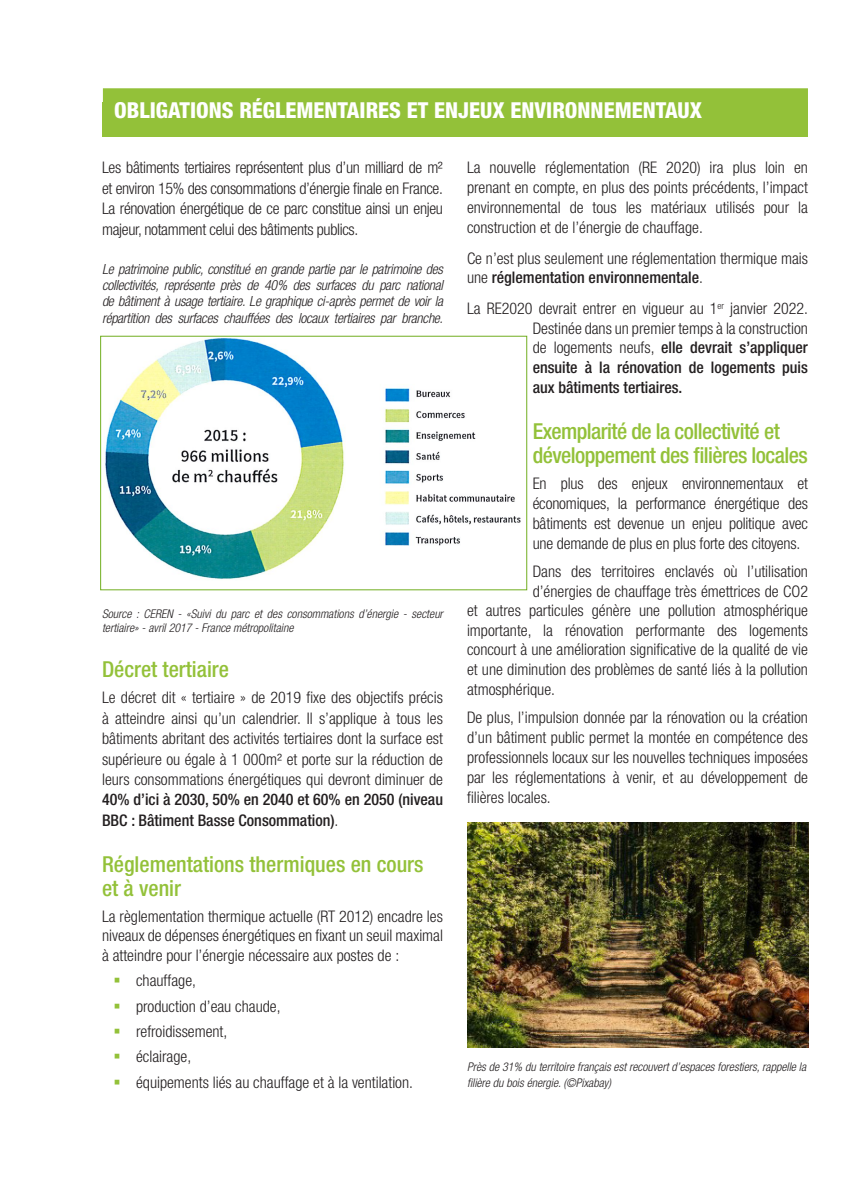
<style>
.page{position:relative;width:842px;height:1191px;background:#fff}
.page>*{position:absolute;margin:0;border:0;box-sizing:border-box;transform-origin:0 0}
.petite_liste{font:500 condensed 22px/24px "Helvetica Neue LT Pro";letter-spacing:-.025em;color:#93c139}
.t1{font:800 condensed 22px "Helvetica Neue LT Pro";color:#fff}
.petite_liste-2{font:500 condensed 22px/24px "Helvetica Neue LT Pro";color:#93c139}
.Default{font:500 condensed 22px "Helvetica Neue LT Pro";color:#93c139}
.petite_liste-3{font:300 condensed 16px/19.6px "Helvetica Neue LT Pro";color:#231f20;text-align:justify}
.Default-2{font:300 condensed 16px/20.4px "Helvetica Neue LT Pro";letter-spacing:-.02em;color:#231f20;text-align:justify}
.petite_liste-4{font:italic 300 condensed 14px/16.4px "Helvetica Neue LT Pro";letter-spacing:-.02em;color:#231f20;text-align:justify}
.petite_liste-5{font:italic 300 condensed 12px/14px "Helvetica Neue LT Pro";color:#231f20}
.s1{font-weight:500}
</style>
<div class="page">
<div style="left:103px;top:102px;width:705px;height:34px;background:#93c139"></div>
<div style="left:103px;top:88px;width:705px;height:38px;background:#93c139"></div>
<img style="left:105px;top:338px;width:416px;height:242px">
<div style="left:100px;top:336px;width:427px;height:254px;border:1px solid #71ae20"></div>
<img style="left:468px;top:822px;width:341px;height:225px">
<p class="t1" style="left:114px;top:96px;width:589px">OBLIGATIONS RÉGLEMENTAIRES ET ENJEUX ENVIRONNEMENTAUX</p>
<p class="Default-2" style="left:102px;top:157px;width:342px">Les bâtiments tertiaires représentent plus d’un milliard de m² et environ 15% des consommations d’énergie finale en France.<br>La rénovation énergétique de ce parc constitue ainsi un enjeu majeur, notamment celui des bâtiments publics.</p>
<p class="petite_liste-4" style="left:102px;top:261px;width:342px">Le patrimoine public, constitué en grande partie par le patrimoine des collectivités, représente près de 40% des surfaces du parc national de bâtiment à usage tertiaire. Le graphique ci-après permet de voir la répartition des surfaces chauffées des locaux tertiaires par branche.</p>
<p class="petite_liste-5" style="left:102px;top:607px;width:342px">Source : CEREN - «Suivi du parc et des consommations d’énergie - secteur tertiaire» - avril 2017 - France métropolitaine</p>
<p class="Default" style="left:102px;top:656px;width:128px">Décret tertiaire</p>
<p class="petite_liste-3" style="left:102px;top:687px;width:342px;line-height:20.4px">Le décret dit « tertiaire » de 2019 fixe des objectifs précis à atteindre ainsi qu’un calendrier. Il s’applique à tous les bâtiments abritant des activités tertiaires dont la surface est supérieure ou égale à 1 000m² et porte sur la réduction de leurs consommations énergétiques qui devront diminuer de <span class="s1">40% d’ici à 2030, 50% en 2040 et 60% en 2050 (niveau BBC : Bâtiment Basse Consommation)</span>.</p>
<p class="petite_liste-2" style="left:102px;top:852px;width:323px">Réglementations thermiques en cours et à venir</p>
<p class="petite_liste-3" style="left:102px;top:906px;width:342px">La règlementation thermique actuelle (RT 2012) encadre les niveaux de dépenses énergétiques en fixant un seuil maximal à atteindre pour l’énergie nécessaire aux postes de :</p>
<p class="petite_liste-3" style="left:136px;top:970px;width:61px">chauffage,</p>
<p class="petite_liste-3" style="left:136px;top:996px;width:146px">production d’eau chaude,</p>
<p class="petite_liste-3" style="left:136px;top:1021px;width:93px">refroidissement,</p>
<p class="petite_liste-3" style="left:136px;top:1046px;width:57px">éclairage,</p>
<p class="petite_liste-3" style="left:136px;top:1072px;width:278px">équipements liés au chauffage et à la ventilation.</p>
<p class="petite_liste-3" style="left:467px;top:158px;width:342px">La nouvelle réglementation (RE 2020) ira plus loin en prenant en compte, en plus des points précédents, l’impact environnemental de tous les matériaux utilisés pour la construction et de l’énergie de chauffage.</p>
<p class="petite_liste-3" style="left:467px;top:248px;width:342px">Ce n’est plus seulement une réglementation thermique mais une <span class="s1">réglementation environnementale</span>.</p>
<p class="petite_liste-3" style="left:533px;top:298px;width:277px;text-indent:-66px">La RE2020 devrait entrer en vigueur au 1<sup>er</sup> janvier 2022.<br>Destinée dans un premier temps à la construction de logements neufs, <span class="s1">elle devrait s’appliquer ensuite à la rénovation de logements puis aux bâtiments tertiaires.</span></p>
<p class="petite_liste" style="left:533px;top:419px;width:277px">Exemplarité de la collectivité et développement des filières locales</p>
<p class="petite_liste-3" style="left:533px;top:473px;width:277px">En plus des enjeux environnementaux et économiques, la performance énergétique des bâtiments est devenue un enjeu politique avec une demande de plus en plus forte des citoyens.</p>
<p class="petite_liste-3" style="left:533px;top:561px;width:277px">Dans des territoires enclavés où l’utilisation</p>
<p class="petite_liste-3" style="left:533px;top:581px;width:277px">d’énergies de chauffage très émettrices de CO2</p>
<p class="petite_liste-3" style="left:467px;top:600px;width:342px">et autres particules génère une pollution atmosphérique</p>
<p class="petite_liste-3" style="left:467px;top:620px;width:342px">importante, la rénovation performante des logements</p>
<p class="petite_liste-3" style="left:467px;top:640px;width:342px">concourt à une amélioration significative de la qualité de vie</p>
<p class="petite_liste-3" style="left:467px;top:659px;width:342px">et une diminution des problèmes de santé liés à la pollution</p>
<p class="petite_liste-3" style="left:467px;top:679px;width:90px">atmosphérique.</p>
<p class="petite_liste-3" style="left:467px;top:707px;width:342px">De plus, l’impulsion donnée par la rénovation ou la création d’un bâtiment public permet la montée en compétence des professionnels locaux sur les nouvelles techniques imposées par les réglementations à venir, et au développement de filières locales.</p>
<p class="petite_liste-5" style="left:467px;top:1058px;width:341px;line-height:16px">Près de 31% du territoire français est recouvert d’espaces forestiers, rappelle la filière du bois énergie. (©Pixabay)</p>
</div>
